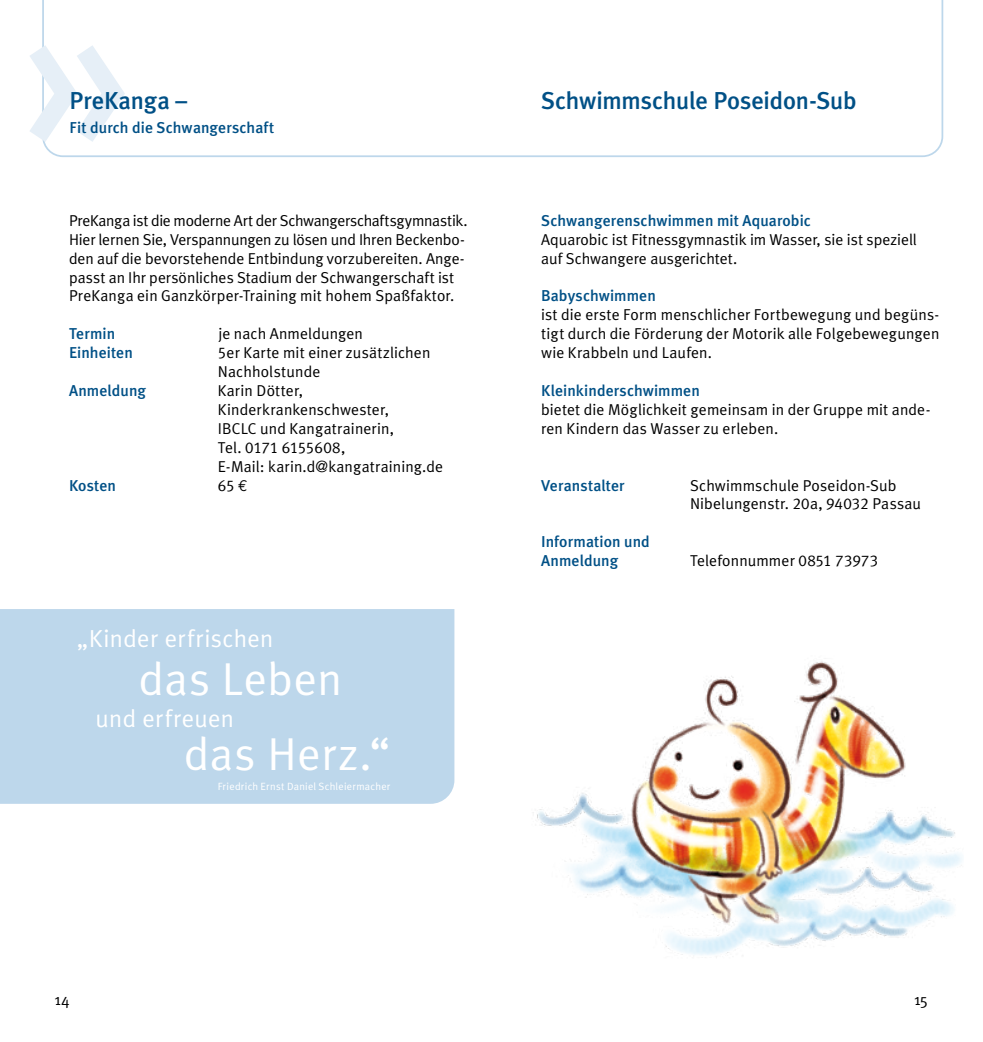
<style>
.page{position:relative;width:983px;height:1042px;background:#fff}
.page>*{position:absolute;margin:0;border:0;box-sizing:border-box;transform-origin:0 0}
.t1{font:500 213.15px "Meta Plus";color:#e6eff7}
.t2{font:46.2px "Meta Plus Normal";letter-spacing:.015em;color:#fff}
.t3{font:24.68px "Meta Plus Normal";letter-spacing:.015em;color:#fff}
.t4{font:500 24.5px "Meta Plus";letter-spacing:-.01em;color:#005086}
.t5{font:15.75px/18.9px "Meta Plus Normal";letter-spacing:.005em;color:#000}
.t6{font:500 15.75px/18.9px "Meta Plus";letter-spacing:.005em;color:#005086}
.t7{font:15.75px "Meta Plus Normal Caps";letter-spacing:-.005em;color:#000}
.t8{font:10.5px "Meta Plus Normal";letter-spacing:.025em;color:#fff}
.s1{font-family:"Meta Plus Normal Caps"}
.s2{font-family:"Meta Plus Normal"}
.s3{font-family:"Euro Mono Std"}
</style>
<div class="page">
<svg style="left:42px;top:0;width:901px;height:157px"></svg>
<img style="left:533px;top:661px;width:429px;height:296px">
<div style="left:0;top:609px;width:454px;height:195px;background:#bdd7eb"></div>
<h1 class="t1" style="left:19px;top:-51px;width:113px">»</h1>
<h3 class="t4" style="left:70px;top:86px;width:119px">PreKanga –</h3>
<p class="t6" style="left:70px;top:118px;width:206px">Fit durch die Schwangerschaft</p>
<p class="t5" style="left:69px;top:211px;width:400px">PreKanga ist die moderne Art der Schwangerschaftsgymnastik.<br>Hier lernen Sie, Verspannungen zu lösen und Ihren Beckenbo&shy;den auf die bevorstehende Entbindung vorzubereiten. Ange&shy;passt an Ihr persönliches Stadium der Schwangerschaft ist PreKanga ein Ganzkörper-Training mit hohem Spaßfaktor.</p>
<p class="t6" style="left:69px;top:324px;width:48px">Termin</p>
<p class="t5" style="left:218px;top:324px;width:146px">je nach Anmeldungen</p>
<p class="t6" style="left:69px;top:343px;width:65px">Einheiten</p>
<p class="t5" style="left:218px;top:343px;width:214px"><span class="s1">5</span>er Karte mit einer zusätzlichen<br>Nachholstunde</p>
<p class="t6" style="left:69px;top:381px;width:79px">Anmeldung</p>
<p class="t5" style="left:218px;top:381px;width:177px">Karin Dötter,<br>Kinderkrankenschwester,<br>IBCLC und Kangatrainerin,</p>
<p class="t7" style="left:218px;top:438px;width:129px"><span class="s2">Tel.</span> 0171 6155608,</p>
<p class="t5" style="left:218px;top:456px;width:226px">E-Mail: karin.d@kangatraining.de</p>
<p class="t6" style="left:69px;top:475px;width:48px">Kosten</p>
<p class="t7" style="left:218px;top:476px;width:31px">65 <span class="s3">€</span></p>
<h3 class="t3" style="left:77px;top:624px;width:198px">„Kinder erfrischen</h3>
<h2 class="t2" style="left:139px;top:652px;width:204px">das Leben</h2>
<h3 class="t3" style="left:95px;top:704px;width:140px">und erfreuen</h3>
<h2 class="t2" style="left:184px;top:727px;width:208px">das Herz.“</h2>
<p class="t8" style="left:218px;top:780px;width:174px">Friedrich Ernst Daniel Schleiermacher</p>
<h3 class="t4" style="left:541px;top:86px;width:316px">Schwimmschule Poseidon-Sub</h3>
<p class="t6" style="left:541px;top:211px;width:271px">Schwangerenschwimmen mit Aquarobic</p>
<p class="t5" style="left:541px;top:230px;width:377px">Aquarobic ist Fitnessgymnastik im Wasser, sie ist speziell auf Schwangere ausgerichtet.</p>
<p class="t6" style="left:541px;top:286px;width:116px">Babyschwimmen</p>
<p class="t5" style="left:541px;top:305px;width:399px;text-align:justify">ist die erste Form menschlicher Fortbewegung und begüns&shy;tigt durch die Förderung der Motorik alle Folgebewegungen wie Krabbeln und Laufen.</p>
<p class="t6" style="left:541px;top:381px;width:160px">Kleinkinderschwimmen</p>
<p class="t5" style="left:541px;top:400px;width:390px">bietet die Möglichkeit gemeinsam in der Gruppe mit ande&shy;ren Kindern das Wasser zu erleben.</p>
<p class="t6" style="left:541px;top:475px;width:85px">Veranstalter</p>
<p class="t5" style="left:690px;top:475px;width:232px">Schwimmschule Poseidon-Sub<br>Nibelungenstr. <span class="s1">20</span>a, <span class="s1">94032</span> Passau</p>
<p class="t6" style="left:541px;top:532px;width:110px">Information und<br>Anmeldung</p>
<p class="t5" style="left:690px;top:551px;width:189px">Telefonnummer <span class="s1">0851 73973</span></p>
<p class="t5" style="left:55px;top:989px;width:16px">14</p>
<p class="t5" style="left:913px;top:989px;width:16px">15</p>
</div>
